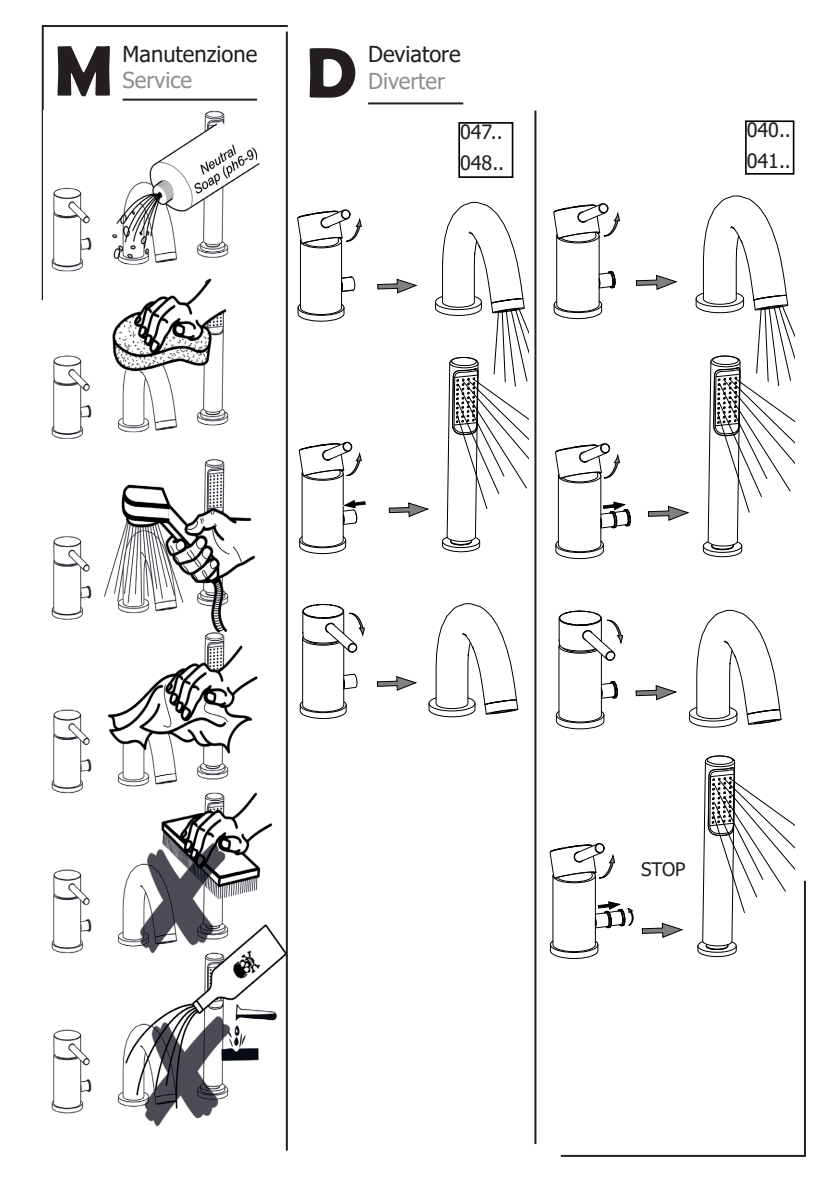
<style>
.page{position:relative;width:840px;height:1191px;background:#fff}
.page>*{position:absolute;margin:0;border:0;box-sizing:border-box;transform-origin:0 0}
.t1{font:700 71.8px "Berlin Sans FB Demi";color:#231f20}
.t2{font:22px "Tahoma";color:#231f20}
.t3{font:22px "Tahoma";color:#8d8f92}
.t4{font:19.8px "Tahoma";color:#231f20}
.t5{font:18.6px "Tahoma";color:#231f20}
</style>
<div class="page">
<hr style="left:803px;top:880px;width:2px;height:275px;background:#231f20">
<hr style="left:43px;top:25px;width:245px;height:2px;background:#231f20">
<hr style="left:42px;top:25px;width:2px;height:275px;background:#231f20">
<hr style="left:560px;top:1154px;width:245px;height:2px;background:#231f20">
<hr style="left:123px;top:99px;width:134px;height:2px;background:#231f20">
<hr style="left:368px;top:102px;width:95px;height:2px;background:#231f20">
<img style="left:51px;top:111px;width:235px;height:1037px">
<svg style="left:376px;top:202px;width:152px;height:515px"></svg>
<svg style="left:299px;top:604px;width:66px;height:115px"></svg>
<svg style="left:298px;top:441px;width:68px;height:113px"></svg>
<svg style="left:297px;top:209px;width:65px;height:113px"></svg>
<hr style="left:286px;top:32px;width:2px;height:1118px;background:#231f20">
<svg style="left:549px;top:195px;width:245px;height:764px"></svg>
<div style="left:458px;top:122px;width:55px;height:56px;border:2px solid #000"></div>
<div style="left:744px;top:120px;width:50px;height:55px;border:2px solid #000"></div>
<hr style="left:534px;top:111px;width:2px;height:1033px;background:#231f20">
<p class="t1" style="left:54px;top:29px;width:60px">M</p>
<p class="t1" style="left:306px;top:31px;width:53px">D</p>
<p class="t2" style="left:123px;top:39px;width:136px">Manutenzione</p>
<p class="t3" style="left:123px;top:66px;width:71px">Service</p>
<p class="t2" style="left:368px;top:39px;width:94px">Deviatore</p>
<p class="t3" style="left:368px;top:66px;width:78px">Diverter</p>
<p class="t4" style="left:460px;top:118px;width:44px">047..</p>
<p class="t4" style="left:460px;top:149px;width:46px">048..</p>
<p class="t4" style="left:746px;top:117px;width:46px">040..</p>
<p class="t4" style="left:746px;top:148px;width:46px">041..</p>
<p class="t5" style="left:640px;top:856px;width:46px">STOP</p>
</div>
